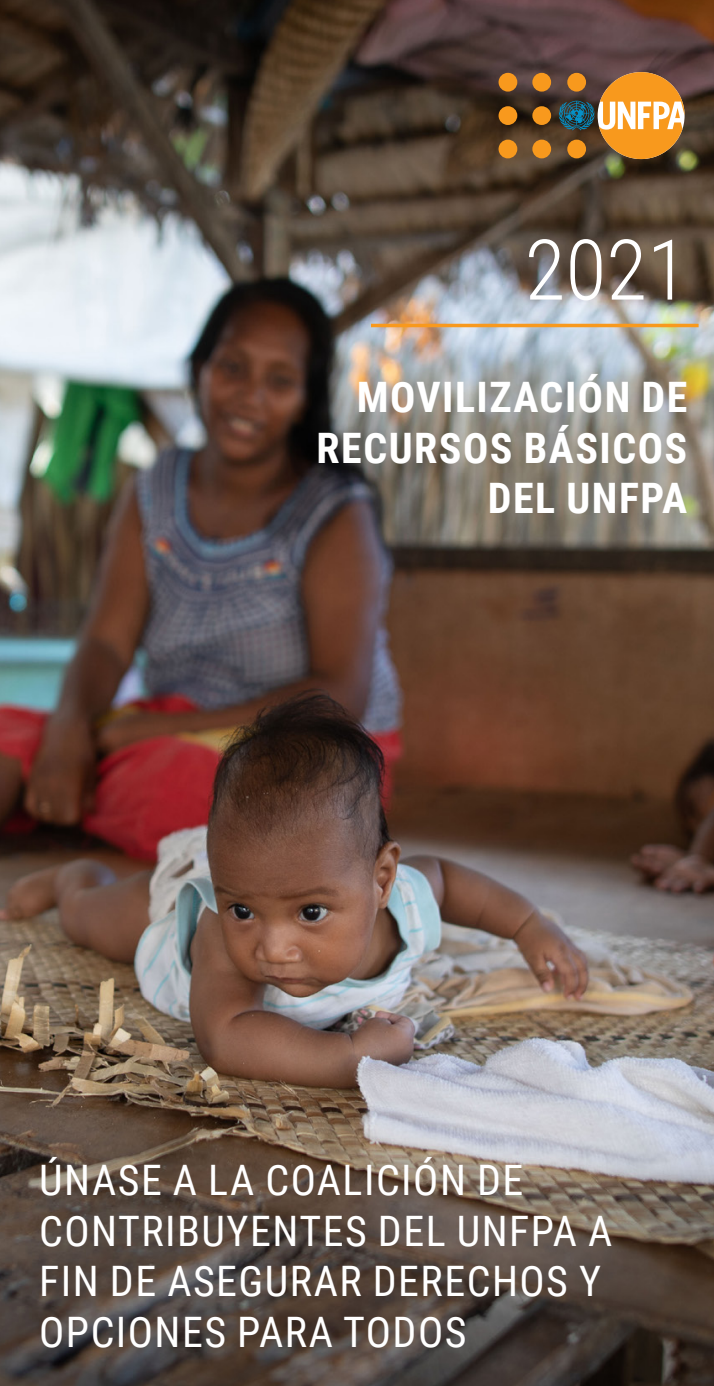
<style>
.page{position:relative;width:714px;height:1386px;background:#fff}
.page>*{position:absolute;margin:0;border:0;box-sizing:border-box;transform-origin:0 0}
.t1{font:300 84px "Roboto Condensed";color:#fff}
.t2{font:42px/50.4px "Roboto Condensed";letter-spacing:.035em;color:#fff}
.t3{font:700 42px/50.4px "Roboto Condensed";letter-spacing:.035em;color:#fff;text-align:right}
</style>
<div class="page">
<img style="left:0;top:0;width:714px;height:1386px">
<div style="left:532px;top:106px;width:19px;height:19px;background:#f8991d;border-radius:50%"></div>
<div style="left:532px;top:140px;width:19px;height:18px;background:#f8991d;border-radius:50%"></div>
<div style="left:532px;top:73px;width:19px;height:19px;background:#f8991d;border-radius:50%"></div>
<div style="left:499px;top:106px;width:18px;height:19px;background:#f8991d;border-radius:50%"></div>
<div style="left:499px;top:140px;width:18px;height:18px;background:#f8991d;border-radius:50%"></div>
<div style="left:499px;top:73px;width:18px;height:19px;background:#f8991d;border-radius:50%"></div>
<svg style="left:559px;top:72px;width:126px;height:87px;background:#b18247"></svg>
<hr style="left:371px;top:324px;width:328px;height:3px;background:#f8991d">
<h1 class="t1" style="left:525px;top:211px;width:165px">2021</h1>
<p class="t3" style="left:317px;top:371px;width:372px">MOVILIZACIÓN DE<br>RECURSOS BÁSICOS<br>DEL UNFPA</p>
<p class="t2" style="left:39px;top:1154px;width:575px">ÚNASE A LA COALICIÓN DE<br>CONTRIBUYENTES DEL UNFPA A<br>FIN DE ASEGURAR DERECHOS Y<br>OPCIONES PARA TODOS</p>
</div>
